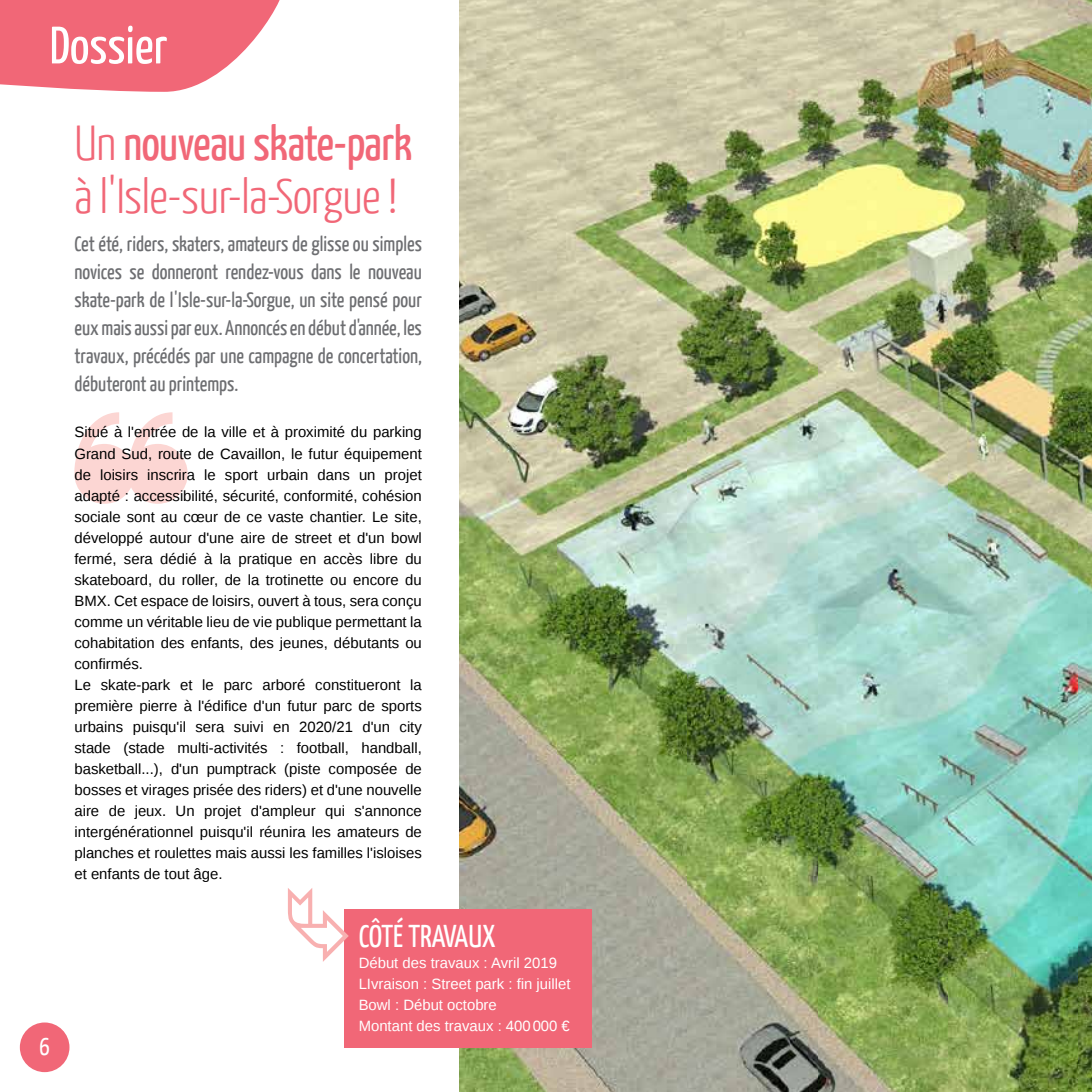
<style>
.page{position:relative;width:1092px;height:1092px;background:#fff}
.page>*{position:absolute;margin:0;border:0;box-sizing:border-box;transform-origin:0 0}
.t1{font:52.5px "Yanone Kaffeesatz";color:#fff}
.t2{font:300 49px/52.5px "Yanone Kaffeesatz";color:#f16777}
.t3{font:31.5px "Yanone Kaffeesatz";color:#fff}
.t4{font:24.5px "Yanone Kaffeesatz";color:#fff}
.t5{font:21px/28px "Yanone Kaffeesatz";color:#6d6e71;text-align:justify}
.t6{font:14.88px/21px "Liberation Sans";color:#000}
.t7{font:14.88px/21px "Liberation Sans";color:#fff}
.s1{font-weight:400}
</style>
<div class="page">
<img style="left:459px;top:0;width:632px;height:1091px">
<svg style="left:74px;top:412px;width:114px;height:92px"></svg>
<div style="left:20px;top:1022px;width:49px;height:49px;background:#f16777;border-radius:50%"></div>
<svg style="left:0;top:0;width:280px;height:92px;background:#f37d8b"></svg>
<div style="left:344px;top:908px;width:247px;height:139px;background:#f16777"></div>
<svg style="left:288px;top:888px;width:61px;height:73px"></svg>
<h1 class="t1" style="left:50px;top:13px;width:119px">Dossier</h1>
<h2 class="t2" style="left:74px;top:115px;width:339px">Un <span class="s1">nouveau skate-park </span>à l' Isle-sur-la-Sorgue !</h2>
<p class="t5" style="left:74px;top:229px;width:349px">Cet été, riders, skaters, amateurs de glisse ou simples novices se donneront rendez-vous dans le nouveau skate-park de l'Isle-sur-la-Sorgue, un site pensé pour eux mais aussi par eux. Annoncés en début d'année, les travaux, précédés par une campagne de concertation, débuteront au printemps.</p>
<p class="t6" style="left:74px;top:422px;width:349px">Situé à l'entrée de la ville et à proximité du parking Grand Sud, route de Cavaillon, le futur équipement de loisirs inscrira le sport urbain dans un projet adapté : accessibilité, sécurité, conformité, cohésion sociale sont au cœur de ce vaste chantier. Le site, développé autour d'une aire de street et d'un bowl fermé, sera dédié à la pratique en accès libre du skateboard, du roller, de la trotinette ou encore du BMX. Cet espace de loisirs, ouvert à tous, sera conçu comme un véritable lieu de vie publique permettant la cohabitation des enfants, des jeunes, débutants ou confirmés.<br>Le skate-park et le parc arboré constitueront la première pierre à l'édifice d'un futur parc de sports urbains puisqu'il sera suivi en 2020/21 d'un city stade (stade multi-activités : football, handball, basketball...), d'un pumptrack (piste composée de bosses et virages prisée des riders) et d'une nouvelle aire de jeux. Un projet d'ampleur qui s'annonce intergénérationnel puisqu'il réunira les amateurs de planches et roulettes mais aussi les familles l'isloises et enfants de tout âge.</p>
<h3 class="t4" style="left:40px;top:1031px;width:12px">6</h3>
<h3 class="t3" style="left:358px;top:916px;width:138px">CÔTÉ TRAVAUX</h3>
<p class="t7" style="left:358px;top:952px;width:213px">Début des travaux : Avril 2019<br>LIvraison : Street park : fin juillet<br>Bowl : Début octobre<br>Montant des travaux : 400000 €</p>
</div>
